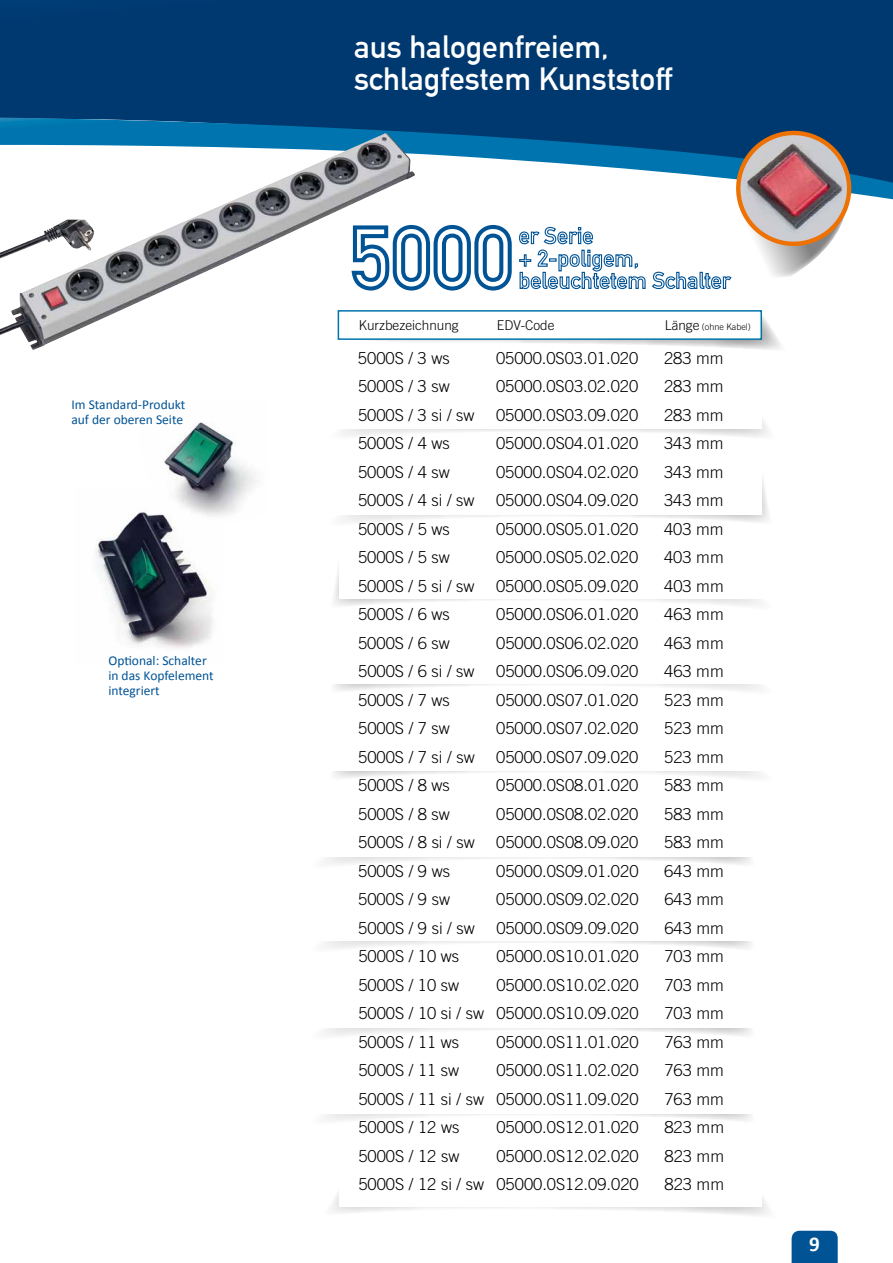
<style>
.page{position:relative;width:893px;height:1263px;background:#fff}
.page>*{position:absolute;margin:0;border:0;box-sizing:border-box;transform-origin:0 0}
.t1{font:700 31.5px/31px "DIN Alternate";color:#fff}
.t2{font:700 21px "Calibri";color:#fff}
.t3{font:300 16.5px "Trade Gothic";color:#000}
.t4{font:13.5px/15px "Calibri";color:#005395}
.t5{font:300 13.5px "Trade Gothic";color:#000}
.t6{font:300 9px "Trade Gothic";color:#000}
.s1{font-size:13.5px}
</style>
<div class="page">
<svg style="left:341px;top:419px;width:427px;height:18px"></svg>
<div style="left:339px;top:370px;width:423px;height:59px;background:#fff"></div>
<svg style="left:331px;top:1192px;width:437px;height:23px"></svg>
<div style="left:339px;top:1148px;width:423px;height:59px;background:#fff"></div>
<svg style="left:341px;top:478px;width:428px;height:44px"></svg>
<div style="left:339px;top:456px;width:423px;height:59px;background:#fff"></div>
<svg style="left:334px;top:568px;width:427px;height:38px"></svg>
<div style="left:339px;top:540px;width:423px;height:59px;background:#fff"></div>
<svg style="left:334px;top:684px;width:427px;height:7px"></svg>
<svg style="left:334px;top:771px;width:427px;height:7px"></svg>
<svg style="left:324px;top:857px;width:427px;height:8px"></svg>
<svg style="left:324px;top:941px;width:427px;height:8px"></svg>
<svg style="left:324px;top:1028px;width:427px;height:8px"></svg>
<svg style="left:324px;top:1114px;width:427px;height:7px"></svg>
<svg style="left:415px;top:315px;width:366px;height:35px"></svg>
<div style="left:338px;top:310px;width:424px;height:30px;background:#fff;border:2px solid #0074ad"></div>
<div style="left:0;top:0;width:893px;height:118px;background:#00396f"></div>
<svg style="left:0;top:118px;width:893px;height:81px"></svg>
<img style="left:0;top:133px;width:415px;height:217px">
<svg style="left:349px;top:127px;width:515px;height:166px"></svg>
<img style="left:96px;top:517px;width:117px;height:131px">
<img style="left:134px;top:422px;width:123px;height:103px">
<svg style="left:792px;top:1231px;width:46px;height:32px"></svg>
<p class="t4" style="left:71px;top:397px;width:116px">Im Standard-Produkt auf der oberen Seite</p>
<p class="t4" style="left:108px;top:653px;width:107px">Optional: Schalter in das Kopfelement integriert</p>
<h1 class="t1" style="left:354px;top:30px;width:320px">aus halogenfreiem, schlagfestem Kunststoff</h1>
<p class="t5" style="left:359px;top:317px;width:101px">Kurzbezeichnung</p>
<p class="t5" style="left:497px;top:317px;width:59px">EDV-Code</p>
<p class="t6" style="left:665px;top:321px;width:88px"><span class="s1">Länge</span> (ohne Kabel)</p>
<p class="t3" style="left:358px;top:348px;width:93px">5000S / 3 ws</p>
<p class="t3" style="left:496px;top:348px;width:144px">05000.0S03.01.020</p>
<p class="t3" style="left:664px;top:348px;width:61px">283 mm</p>
<p class="t3" style="left:358px;top:377px;width:93px">5000S / 3 sw</p>
<p class="t3" style="left:496px;top:377px;width:144px">05000.0S03.02.020</p>
<p class="t3" style="left:664px;top:377px;width:61px">283 mm</p>
<p class="t3" style="left:358px;top:405px;width:118px">5000S / 3 si / sw</p>
<p class="t3" style="left:496px;top:405px;width:144px">05000.0S03.09.020</p>
<p class="t3" style="left:664px;top:405px;width:61px">283 mm</p>
<p class="t3" style="left:358px;top:434px;width:93px">5000S / 4 ws</p>
<p class="t3" style="left:496px;top:434px;width:144px">05000.0S04.01.020</p>
<p class="t3" style="left:664px;top:434px;width:61px">343 mm</p>
<p class="t3" style="left:358px;top:462px;width:93px">5000S / 4 sw</p>
<p class="t3" style="left:496px;top:462px;width:144px">05000.0S04.02.020</p>
<p class="t3" style="left:664px;top:462px;width:61px">343 mm</p>
<p class="t3" style="left:358px;top:491px;width:118px">5000S / 4 si / sw</p>
<p class="t3" style="left:496px;top:491px;width:144px">05000.0S04.09.020</p>
<p class="t3" style="left:664px;top:491px;width:61px">343 mm</p>
<p class="t3" style="left:358px;top:519px;width:93px">5000S / 5 ws</p>
<p class="t3" style="left:496px;top:519px;width:144px">05000.0S05.01.020</p>
<p class="t3" style="left:664px;top:519px;width:61px">403 mm</p>
<p class="t3" style="left:358px;top:548px;width:93px">5000S / 5 sw</p>
<p class="t3" style="left:496px;top:548px;width:144px">05000.0S05.02.020</p>
<p class="t3" style="left:664px;top:548px;width:61px">403 mm</p>
<p class="t3" style="left:358px;top:576px;width:118px">5000S / 5 si / sw</p>
<p class="t3" style="left:496px;top:576px;width:144px">05000.0S05.09.020</p>
<p class="t3" style="left:664px;top:576px;width:61px">403 mm</p>
<p class="t3" style="left:358px;top:605px;width:93px">5000S / 6 ws</p>
<p class="t3" style="left:496px;top:605px;width:144px">05000.0S06.01.020</p>
<p class="t3" style="left:664px;top:605px;width:61px">463 mm</p>
<p class="t3" style="left:358px;top:633px;width:93px">5000S / 6 sw</p>
<p class="t3" style="left:496px;top:633px;width:144px">05000.0S06.02.020</p>
<p class="t3" style="left:664px;top:633px;width:61px">463 mm</p>
<p class="t3" style="left:358px;top:662px;width:118px">5000S / 6 si / sw</p>
<p class="t3" style="left:496px;top:662px;width:144px">05000.0S06.09.020</p>
<p class="t3" style="left:664px;top:662px;width:61px">463 mm</p>
<p class="t3" style="left:358px;top:690px;width:93px">5000S / 7 ws</p>
<p class="t3" style="left:496px;top:690px;width:144px">05000.0S07.01.020</p>
<p class="t3" style="left:664px;top:690px;width:61px">523 mm</p>
<p class="t3" style="left:358px;top:719px;width:93px">5000S / 7 sw</p>
<p class="t3" style="left:496px;top:719px;width:144px">05000.0S07.02.020</p>
<p class="t3" style="left:664px;top:719px;width:61px">523 mm</p>
<p class="t3" style="left:358px;top:747px;width:118px">5000S / 7 si / sw</p>
<p class="t3" style="left:496px;top:747px;width:144px">05000.0S07.09.020</p>
<p class="t3" style="left:664px;top:747px;width:61px">523 mm</p>
<p class="t3" style="left:358px;top:776px;width:93px">5000S / 8 ws</p>
<p class="t3" style="left:496px;top:776px;width:144px">05000.0S08.01.020</p>
<p class="t3" style="left:664px;top:776px;width:61px">583 mm</p>
<p class="t3" style="left:358px;top:804px;width:93px">5000S / 8 sw</p>
<p class="t3" style="left:496px;top:804px;width:144px">05000.0S08.02.020</p>
<p class="t3" style="left:664px;top:804px;width:61px">583 mm</p>
<p class="t3" style="left:358px;top:833px;width:118px">5000S / 8 si / sw</p>
<p class="t3" style="left:496px;top:833px;width:144px">05000.0S08.09.020</p>
<p class="t3" style="left:664px;top:833px;width:61px">583 mm</p>
<p class="t3" style="left:358px;top:861px;width:93px">5000S / 9 ws</p>
<p class="t3" style="left:496px;top:861px;width:144px">05000.0S09.01.020</p>
<p class="t3" style="left:664px;top:861px;width:61px">643 mm</p>
<p class="t3" style="left:358px;top:890px;width:93px">5000S / 9 sw</p>
<p class="t3" style="left:496px;top:890px;width:144px">05000.0S09.02.020</p>
<p class="t3" style="left:664px;top:890px;width:61px">643 mm</p>
<p class="t3" style="left:358px;top:918px;width:118px">5000S / 9 si / sw</p>
<p class="t3" style="left:496px;top:918px;width:144px">05000.0S09.09.020</p>
<p class="t3" style="left:664px;top:918px;width:61px">643 mm</p>
<p class="t3" style="left:358px;top:947px;width:102px">5000S / 10 ws</p>
<p class="t3" style="left:496px;top:947px;width:144px">05000.0S10.01.020</p>
<p class="t3" style="left:664px;top:947px;width:61px">703 mm</p>
<p class="t3" style="left:358px;top:975px;width:102px">5000S / 10 sw</p>
<p class="t3" style="left:496px;top:975px;width:144px">05000.0S10.02.020</p>
<p class="t3" style="left:664px;top:975px;width:61px">703 mm</p>
<p class="t3" style="left:358px;top:1004px;width:282px">5000S / 10 si / sw 05000.0S10.09.020</p>
<p class="t3" style="left:664px;top:1004px;width:61px">703 mm</p>
<p class="t3" style="left:358px;top:1032px;width:102px">5000S / 11 ws</p>
<p class="t3" style="left:496px;top:1032px;width:144px">05000.0S11.01.020</p>
<p class="t3" style="left:664px;top:1032px;width:61px">763 mm</p>
<p class="t3" style="left:358px;top:1061px;width:102px">5000S / 11 sw</p>
<p class="t3" style="left:496px;top:1061px;width:144px">05000.0S11.02.020</p>
<p class="t3" style="left:664px;top:1061px;width:61px">763 mm</p>
<p class="t3" style="left:358px;top:1089px;width:282px">5000S / 11 si / sw 05000.0S11.09.020</p>
<p class="t3" style="left:664px;top:1089px;width:61px">763 mm</p>
<p class="t3" style="left:358px;top:1118px;width:102px">5000S / 12 ws</p>
<p class="t3" style="left:496px;top:1118px;width:144px">05000.0S12.01.020</p>
<p class="t3" style="left:664px;top:1118px;width:61px">823 mm</p>
<p class="t3" style="left:358px;top:1146px;width:102px">5000S / 12 sw</p>
<p class="t3" style="left:496px;top:1146px;width:144px">05000.0S12.02.020</p>
<p class="t3" style="left:664px;top:1146px;width:61px">823 mm</p>
<p class="t3" style="left:358px;top:1175px;width:282px">5000S / 12 si / sw 05000.0S12.09.020</p>
<p class="t3" style="left:664px;top:1175px;width:61px">823 mm</p>
<p class="t2" style="left:809px;top:1230px;width:12px">9</p>
</div>
